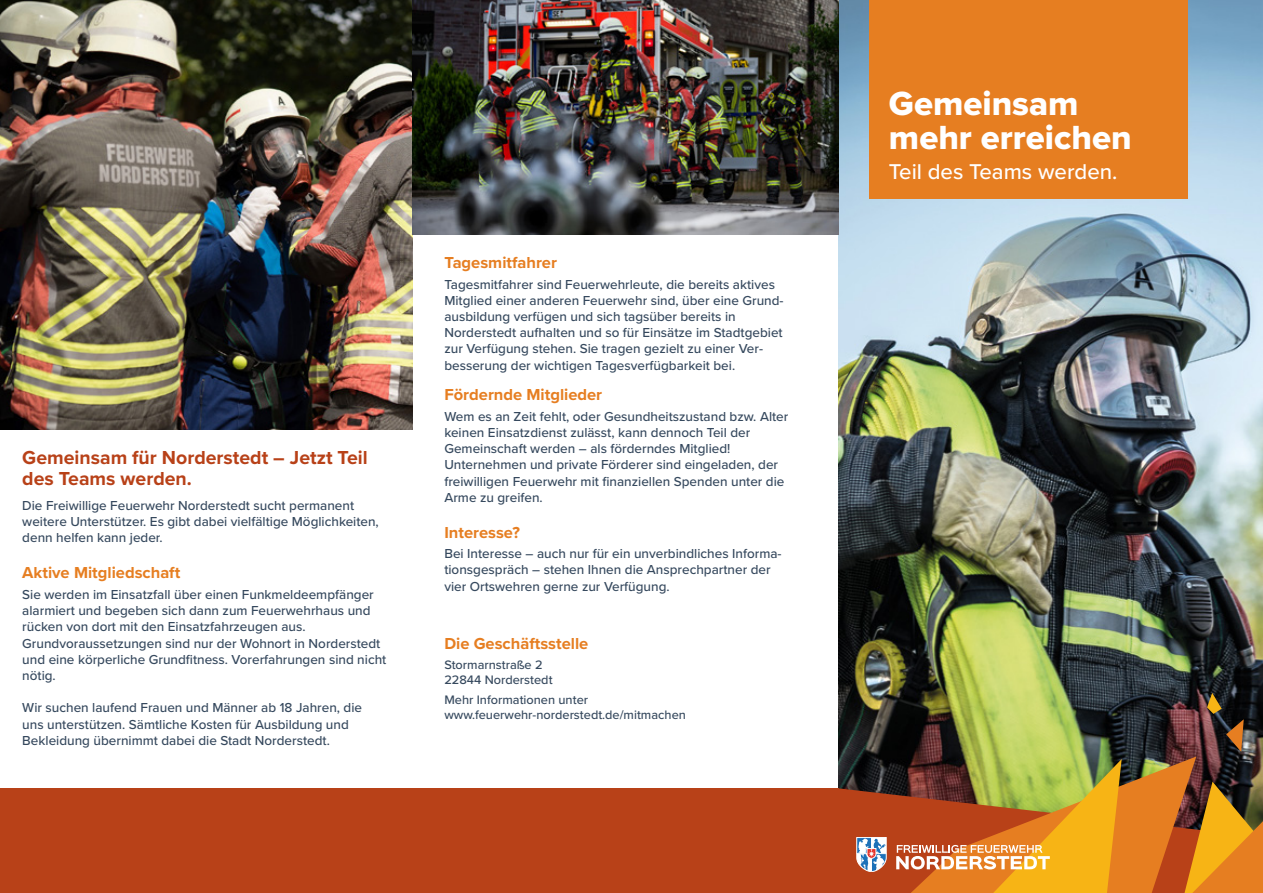
<style>
.page{position:relative;width:1263px;height:893px;background:#fff}
.page>*{position:absolute;margin:0;border:0;box-sizing:border-box;transform-origin:0 0}
.t1{font:34.65px/34px "Proxima Nova Extrabld";color:#fff}
.t2{font:500 22.2px "Proxima Nova";color:#fff}
.t3{font:700 19.5px/21px "Proxima Nova";color:#b84118}
.t4{font:700 16.5px "Proxima Nova";color:#e67e21}
.t5{font:500 13.5px/16.2px "Proxima Nova";color:#36495e}
.t6{font:500 12.75px/15.3px "Proxima Nova";color:#36495e}
</style>
<div class="page">
<img style="left:839px;top:0;width:424px;height:693px">
<img style="left:0;top:0;width:412px;height:429px">
<img style="left:412px;top:0;width:427px;height:235px">
<div style="left:0;top:788px;width:839px;height:105px;background:#b84118"></div>
<div style="left:869px;top:0;width:319px;height:198px;background:#e67e21"></div>
<img style="left:839px;top:693px;width:424px;height:200px">
<h3 class="t3" style="left:22px;top:448px;width:347px">Gemeinsam für Norderstedt – Jetzt Teil des Teams werden.</h3>
<p class="t5" style="left:22px;top:498px;width:358px">Die Freiwillige Feuerwehr Norderstedt sucht permanent weitere Unterstützer. Es gibt dabei vielfältige Möglichkeiten, denn helfen kann jeder.</p>
<p class="t4" style="left:22px;top:563px;width:159px">Aktive Mitgliedschaft</p>
<p class="t5" style="left:22px;top:587px;width:366px">Sie werden im Einsatzfall über einen Funkmeldeempfänger alarmiert und begeben sich dann zum Feuerwehrhaus und rücken von dort mit den Einsatzfahrzeugen aus.<br>Grundvoraussetzungen sind nur der Wohnort in Norderstedt und eine körperliche Grundfitness. Vorerfahrungen sind nicht nötig.</p>
<p class="t5" style="left:22px;top:700px;width:341px">Wir suchen laufend Frauen und Männer ab 18 Jahren, die uns unterstützen. Sämtliche Kosten für Ausbildung und<br>Bekleidung übernimmt dabei die Stadt Norderstedt.</p>
<p class="t4" style="left:444px;top:253px;width:114px">Tagesmitfahrer</p>
<p class="t5" style="left:444px;top:276px;width:341px">Tagesmitfahrer sind Feuerwehrleute, die bereits aktives Mitglied einer anderen Feuerwehr sind, über eine Grund&shy;ausbildung verfügen und sich tagsüber bereits in Norderstedt aufhalten und so für Einsätze im Stadtgebiet zur Verfügung stehen. Sie tragen gezielt zu einer Ver&shy;besserung der wichtigen Tagesverfügbarkeit bei.</p>
<p class="t4" style="left:444px;top:385px;width:159px">Fördernde Mitglieder</p>
<p class="t5" style="left:444px;top:408px;width:345px">Wem es an Zeit fehlt, oder Gesundheitszustand bzw. Alter keinen Einsatzdienst zulässt, kann dennoch Teil der Gemeinschaft werden – als förderndes Mitglied!<br>Unternehmen und private Förderer sind eingeladen, der freiwilligen Feuerwehr mit finanziellen Spenden unter die Arme zu greifen.</p>
<p class="t4" style="left:444px;top:522px;width:77px">Interesse?</p>
<p class="t5" style="left:444px;top:546px;width:339px">Bei Interesse – auch nur für ein unverbindliches Informa&shy;tionsgespräch – stehen Ihnen die Ansprechpartner der vier Ortswehren gerne zur Verfügung.</p>
<p class="t4" style="left:444px;top:634px;width:145px">Die Geschäftsstelle</p>
<p class="t6" style="left:444px;top:657px;width:110px">Stormarnstraße 2<br>22844 Norderstedt</p>
<p class="t6" style="left:444px;top:692px;width:243px">Mehr Informationen unter www.feuerwehr-norderstedt.de/mitmachen</p>
<h1 class="t1" style="left:889px;top:88px;width:244px">Gemeinsam mehr erreichen</h1>
<h2 class="t2" style="left:889px;top:158px;width:230px">Teil des Teams werden.</h2>
</div>
